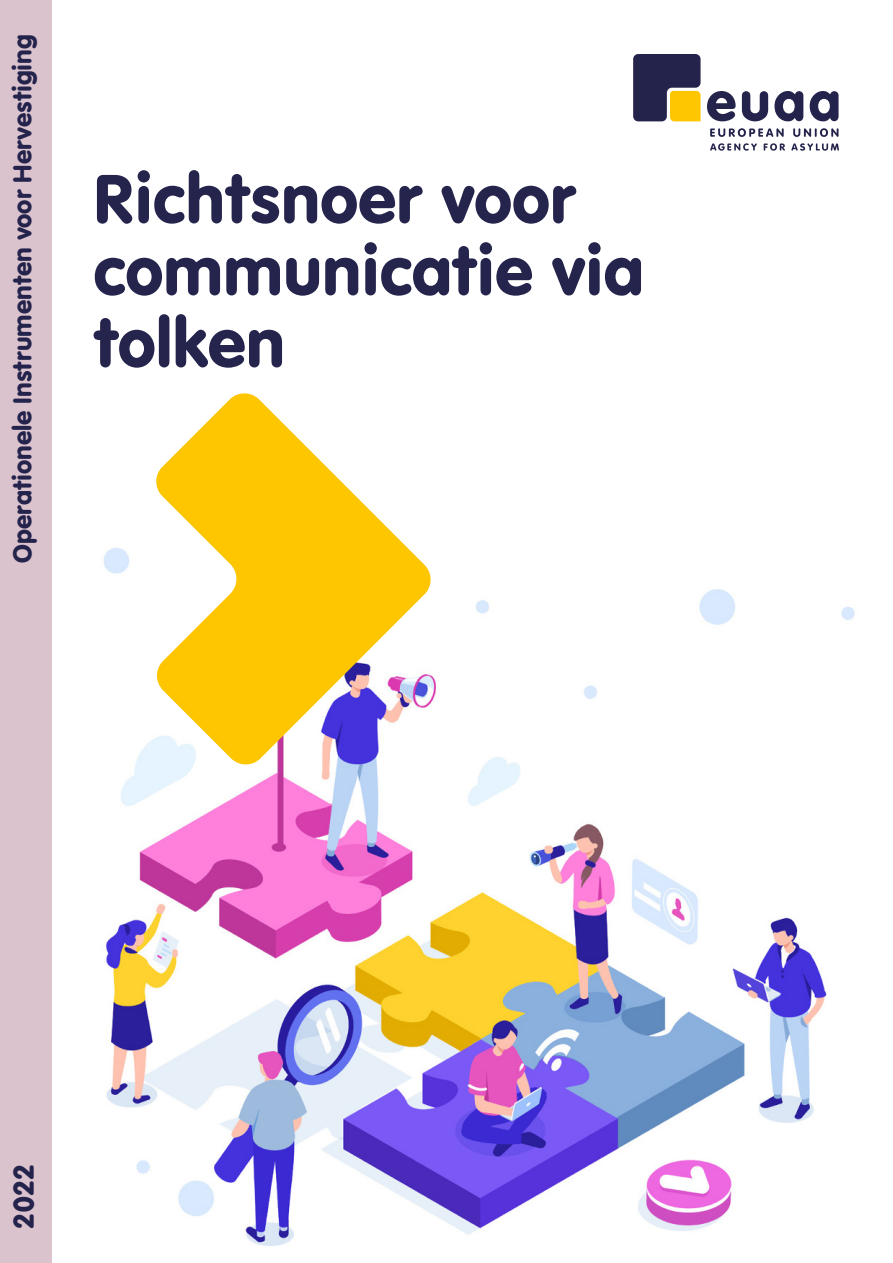
<style>
.page{position:relative;width:893px;height:1263px;background:#fff}
.page>*{position:absolute;margin:0;border:0;box-sizing:border-box;transform-origin:0 0}
.Heading_cover{font:72px/72px "VAG Rundschrift D";color:#24244c}
.t1{font:30px "VAG Rundschrift D";color:#24234c}
.t2{font:27px "VAG Rundschrift D";color:#24234c}
</style>
<div class="page">
<img style="left:51px;top:514px;width:804px;height:749px">
<svg style="left:710px;top:128px;width:74px;height:9px"></svg>
<svg style="left:793px;top:128px;width:45px;height:9px"></svg>
<svg style="left:710px;top:143px;width:47px;height:8px"></svg>
<svg style="left:764px;top:143px;width:21px;height:8px"></svg>
<svg style="left:791px;top:143px;width:48px;height:8px"></svg>
<svg style="left:633px;top:54px;width:68px;height:67px;background:#5c5047"></svg>
<svg style="left:707px;top:91px;width:29px;height:30px"></svg>
<svg style="left:742px;top:91px;width:26px;height:30px"></svg>
<svg style="left:774px;top:91px;width:29px;height:30px"></svg>
<svg style="left:810px;top:91px;width:28px;height:30px"></svg>
<svg style="left:154px;top:393px;width:279px;height:373px;fill:#fdc600"></svg>
<div style="left:0;top:0;width:51px;height:1263px;background:#dbc3ce"></div>
<p class="t2" style="left:7px;top:563px;width:530px;rotate:-90deg">Operationele Instrumenten voor Hervestiging</p>
<h1 class="Heading_cover" style="left:94px;top:163px;width:552px">Richtsnoer voor communicatie via tolken</h1>
<p class="t1" style="left:6px;top:1229px;width:66px;rotate:-90deg">2022</p>
</div>
